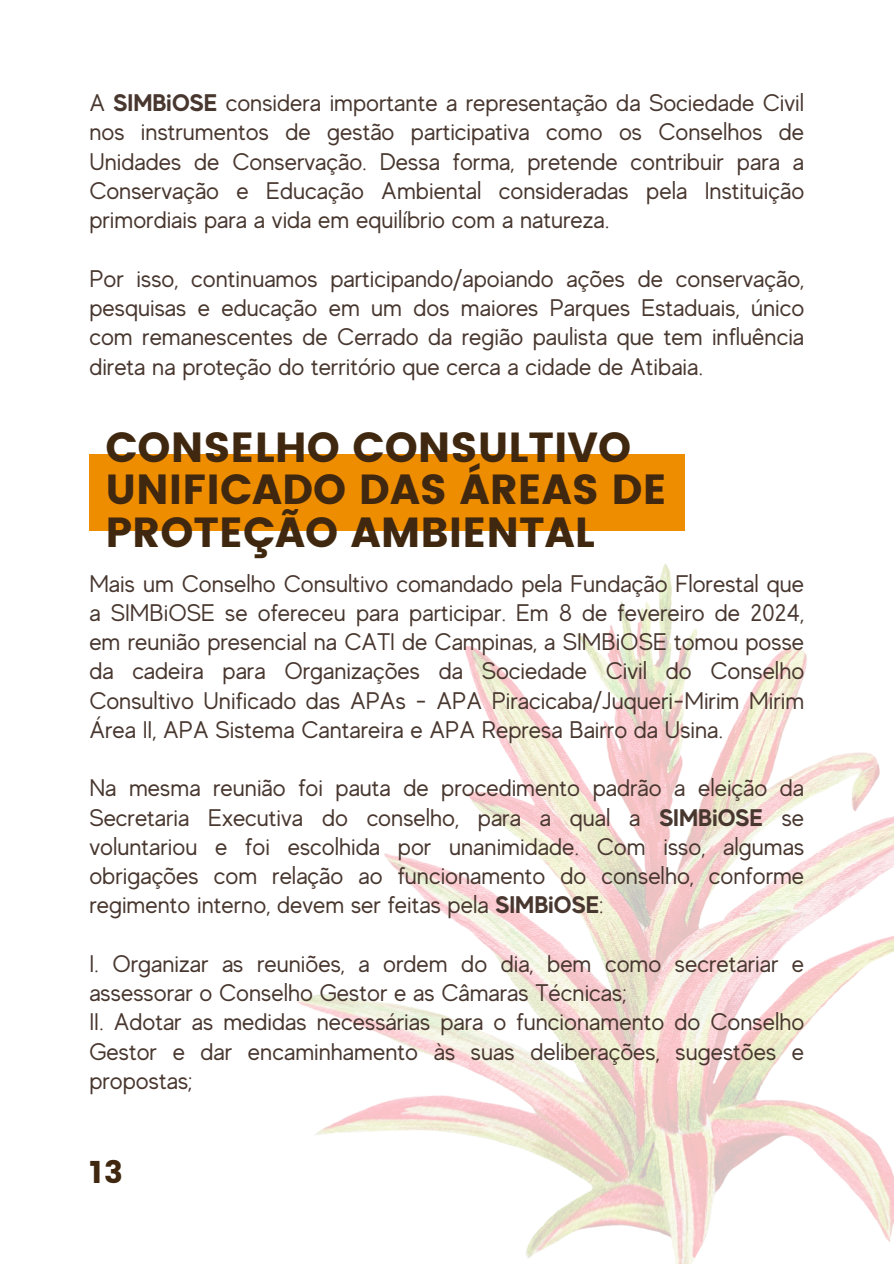
<style>
.page{position:relative;width:894px;height:1264px;background:#fff}
.page>*{position:absolute;margin:0;border:0;box-sizing:border-box;transform-origin:0 0}
.t1{font:42px/42.8px "Poppins";color:#3f280f}
.t2{font:31.05px "Poppins";color:#3f280f}
.t3{font:24px/29.2px "MADE Evolve Sans";color:#48372f;text-align:justify}
.s1{font-weight:700}
</style>
<div class="page">
<img style="left:297px;top:563px;width:596px;height:700px">
<div style="left:89px;top:454px;width:595px;height:76px;background:#ef8d01"></div>
<p class="t3" style="left:89px;top:88px;width:716px">A <span class="s1">SIMBiOSE</span> considera importante a representação da Sociedade Civil nos instrumentos de gestão participativa como os Conselhos de Unidades de Conservação. Dessa forma, pretende contribuir para a Conservação e Educação Ambiental consideradas pela Instituição primordiais para a vida em equilíbrio com a natureza.</p>
<p class="t3" style="left:89px;top:264px;width:716px">Por isso, continuamos participando/apoiando ações de conservação, pesquisas e educação em um dos maiores Parques Estaduais, único com remanescentes de Cerrado da região paulista que tem influência direta na proteção do território que cerca a cidade de Atibaia.</p>
<h1 class="t1" style="left:105px;top:426px;width:562px">CONSELHO CONSULTIVO<br>UNIFICADO DAS ÁREAS DE<br>PROTEÇÃO AMBIENTAL</h1>
<p class="t3" style="left:89px;top:569px;width:716px">Mais um Conselho Consultivo comandado pela Fundação Florestal que a SIMBiOSE se ofereceu para participar. Em 8 de fevereiro de 2024, em reunião presencial na CATI de Campinas, a SIMBiOSE tomou posse da cadeira para Organizações da Sociedade Civil do Conselho Consultivo Unificado das APAs - APA Piracicaba/Juqueri-Mirim Mirim Área II, APA Sistema Cantareira e APA Represa Bairro da Usina.</p>
<p class="t3" style="left:89px;top:773px;width:716px">Na mesma reunião foi pauta de procedimento padrão a eleição da Secretaria Executiva do conselho, para a qual a <span class="s1">SIMBiOSE</span> se voluntariou e foi escolhida por unanimidade. Com isso, algumas obrigações com relação ao funcionamento do conselho, conforme regimento interno, devem ser feitas pela <span class="s1">SIMBiOSE</span>:</p>
<p class="t3" style="left:89px;top:949px;width:716px;text-align:left">I. Organizar as reuniões, a ordem do dia, bem como secretariar e assessorar o Conselho Gestor e as Câmaras Técnicas;<br>II. Adotar as medidas necessárias para o funcionamento do Conselho Gestor e dar encaminhamento às suas deliberações, sugestões e propostas;</p>
<p class="t2" style="left:89px;top:1154px;width:35px">13</p>
</div>
